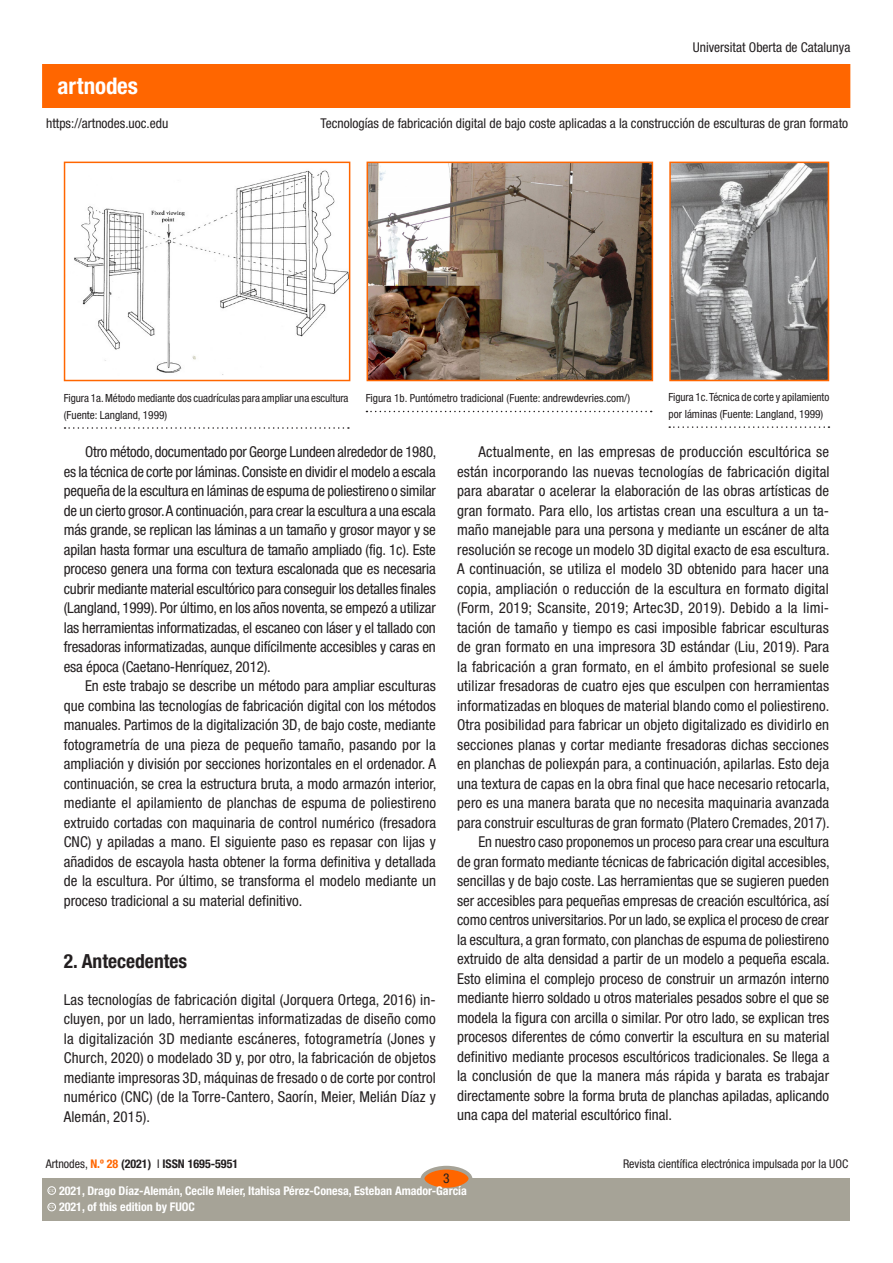
<style>
.page{position:relative;width:893px;height:1263px;background:#fff}
.page>*{position:absolute;margin:0;border:0;box-sizing:border-box;transform-origin:0 0}
.t1{font:700 condensed 22.95px "Helvetica Neue LT Std";color:#fff}
.t2{font:700 condensed 19.5px "Helvetica Neue LT Std";color:#231f20}
.text{font:condensed 15px/19.5px "Helvetica Neue LT Std";color:#231f20;text-align:justify}
.text1p{font:condensed 15px/19.5px "Helvetica Neue LT Std";letter-spacing:.01em;color:#231f20;text-align:justify}
.titolet{font:condensed 13.5px "Helvetica Neue LT Std";color:#231f20}
.t3{font:700 condensed 12px "Helvetica Neue LT Std";color:#fff}
.t4{font:condensed 12px "Helvetica Neue LT Std";color:#231f20}
.t5{font:700 condensed 12px "Helvetica Neue LT Std";color:#231f20}
.tfoot{font:condensed 11.25px/16.5px "Helvetica Neue LT Std";color:#231f20}
.t6{font:600 3.9px "Adobe Caslon Pro";color:#fff}
.s1{font-weight:400}
.s2{color:#f60}
</style>
<div class="page">
<div style="left:43px;top:65px;width:807px;height:42px;background:#f60"></div>
<div style="left:43px;top:1178px;width:807px;height:42px;background:#a6a397"></div>
<div style="left:422px;top:1168px;width:48px;height:21px;background:#f60;border-radius:50%"></div>
<div style="left:421px;top:1166px;width:51px;height:25px;border:4px solid #a6a397;border-radius:50%"></div>
<div style="left:48px;top:1203px;width:8px;height:8px;border:1px solid #fff;border-radius:50%"></div>
<div style="left:48px;top:1186px;width:8px;height:8px;border:1px solid #fff;border-radius:50%"></div>
<img style="left:672px;top:165px;width:154px;height:213px">
<div style="left:669px;top:162px;width:160px;height:219px;border:2px solid #f60"></div>
<img style="left:370px;top:165px;width:280px;height:213px">
<div style="left:367px;top:162px;width:286px;height:219px;border:2px solid #f60"></div>
<img style="left:74px;top:170px;width:273px;height:205px">
<div style="left:64px;top:162px;width:286px;height:219px;border:2px solid #f60"></div>
<svg style="left:65px;top:427px;width:284px;height:2px"></svg>
<svg style="left:366px;top:411px;width:286px;height:1px"></svg>
<svg style="left:669px;top:426px;width:160px;height:2px"></svg>
<p class="t1" style="left:58px;top:72px;width:82px">artnodes</p>
<p class="titolet" style="left:46px;top:115px;width:124px">https://artnodes.uoc.edu</p>
<p class="titolet" style="left:693px;top:40px;width:159px">Universitat Oberta de Catalunya</p>
<p class="titolet" style="left:320px;top:115px;width:529px">Tecnologías de fabricación digital de bajo coste aplicadas a la construcción de esculturas de gran formato</p>
<p class="tfoot" style="left:64px;top:390px;width:286px">Figura 1a. Método mediante dos cuadrículas para ampliar una escultura (Fuente: Langland, 1999)</p>
<p class="tfoot" style="left:366px;top:390px;width:266px">Figura 1b. Puntómetro tradicional (Fuente: andrewdevries.com/)</p>
<p class="tfoot" style="left:668px;top:389px;width:162px">Figura 1c. Técnica de corte y apilamiento por láminas (Fuente: Langland, 1999)</p>
<p class="text" style="left:64px;top:442px;width:374px;text-indent:21px">Otro método, documentado por George Lundeen alrededor de 1980, es la técnica de corte por láminas. Consiste en dividir el modelo a escala pequeña de la escultura en láminas de espuma de poliestireno o similar de un cierto grosor. A continuación, para crear la escultura a una escala más grande, se replican las láminas a un tamaño y grosor mayor y se apilan hasta formar una escultura de tamaño ampliado (fig. 1c). Este proceso genera una forma con textura escalonada que es necesaria cubrir mediante material escultórico para conseguir los detalles finales (Langland, 1999). Por último, en los años noventa, se empezó a utilizar las herramientas informatizadas, el escaneo con láser y el tallado con fresadoras informatizadas, aunque difícilmente accesibles y caras en esa época (Caetano-Henríquez, 2012).</p>
<p class="text" style="left:64px;top:676px;width:374px;text-indent:21px">En este trabajo se describe un método para ampliar esculturas que combina las tecnologías de fabricación digital con los métodos manuales. Partimos de la digitalización 3D, de bajo coste, mediante fotogrametría de una pieza de pequeño tamaño, pasando por la ampliación y división por secciones horizontales en el ordenador. A continuación, se crea la estructura bruta, a modo armazón interior, mediante el apilamiento de planchas de espuma de poliestireno extruido cortadas con maquinaria de control numérico (fresadora CNC) y apiladas a mano. El siguiente paso es repasar con lijas y añadidos de escayola hasta obtener la forma definitiva y detallada de la escultura. Por último, se transforma el modelo mediante un proceso tradicional a su material definitivo.</p>
<p class="t2" style="left:64px;top:949px;width:125px">2. Antecedentes</p>
<p class="text1p" style="left:64px;top:989px;width:374px">Las tecnologías de fabricación digital (Jorquera Ortega, 2016) in&shy;cluyen, por un lado, herramientas informatizadas de diseño como la digitalización 3D mediante escáneres, fotogrametría (Jones y Church, 2020) o modelado 3D y, por otro, la fabricación de objetos mediante impresoras 3D, máquinas de fresado o de corte por control numérico (CNC) (de la Torre-Cantero, Saorín, Meier, Melián Díaz y Alemán, 2015).</p>
<p class="t5" style="left:46px;top:1157px;width:194px"><span class="s1">Artnodes,</span> <span class="s2">N.º 28</span> (2021) <span class="s1">I</span> ISSN 1695-5951</p>
<p class="text" style="left:457px;top:442px;width:374px;text-indent:21px">Actualmente, en las empresas de producción escultórica se están incorporando las nuevas tecnologías de fabricación digital para abaratar o acelerar la elaboración de las obras artísticas de gran formato. Para ello, los artistas crean una escultura a un ta&shy;maño manejable para una persona y mediante un escáner de alta resolución se recoge un modelo 3D digital exacto de esa escultura.<br>A continuación, se utiliza el modelo 3D obtenido para hacer una copia, ampliación o reducción de la escultura en formato digital (Form, 2019; Scansite, 2019; Artec3D, 2019). Debido a la limi&shy;tación de tamaño y tiempo es casi imposible fabricar esculturas de gran formato en una impresora 3D estándar (Liu, 2019). Para la fabricación a gran formato, en el ámbito profesional se suele utilizar fresadoras de cuatro ejes que esculpen con herramientas informatizadas en bloques de material blando como el poliestireno.<br>Otra posibilidad para fabricar un objeto digitalizado es dividirlo en secciones planas y cortar mediante fresadoras dichas secciones en planchas de poliexpán para, a continuación, apilarlas. Esto deja una textura de capas en la obra final que hace necesario retocarla, pero es una manera barata que no necesita maquinaria avanzada para construir esculturas de gran formato (Platero Cremades, 2017).</p>
<p class="text" style="left:457px;top:832px;width:374px;text-indent:21px">En nuestro caso proponemos un proceso para crear una escultura de gran formato mediante técnicas de fabricación digital accesibles, sencillas y de bajo coste. Las herramientas que se sugieren pueden ser accesibles para pequeñas empresas de creación escultórica, así como centros universitarios. Por un lado, se explica el proceso de crear la escultura, a gran formato, con planchas de espuma de poliestireno extruido de alta densidad a partir de un modelo a pequeña escala.<br>Esto elimina el complejo proceso de construir un armazón interno mediante hierro soldado u otros materiales pesados sobre el que se modela la figura con arcilla o similar. Por otro lado, se explican tres procesos diferentes de cómo convertir la escultura en su material definitivo mediante procesos escultóricos tradicionales. Se llega a la conclusión de que la manera más rápida y barata es trabajar directamente sobre la forma bruta de planchas apiladas, aplicando una capa del material escultórico final.</p>
<p class="t4" style="left:623px;top:1157px;width:227px">Revista científica electrónica impulsada por la UOC</p>
<p class="titolet" style="left:443px;top:1171px;width:8px">3</p>
<p class="t3" style="left:59px;top:1183px;width:409px">2021, Drago Díaz-Alemán, Cecile Meier, Itahisa Pérez-Conesa, Esteban Amador-García</p>
<p class="t6" style="left:49px;top:1188px;width:7px">CC</p>
<p class="t6" style="left:49px;top:1205px;width:7px">CC</p>
<p class="t3" style="left:59px;top:1200px;width:138px">2021, of this edition by FUOC</p>
</div>
